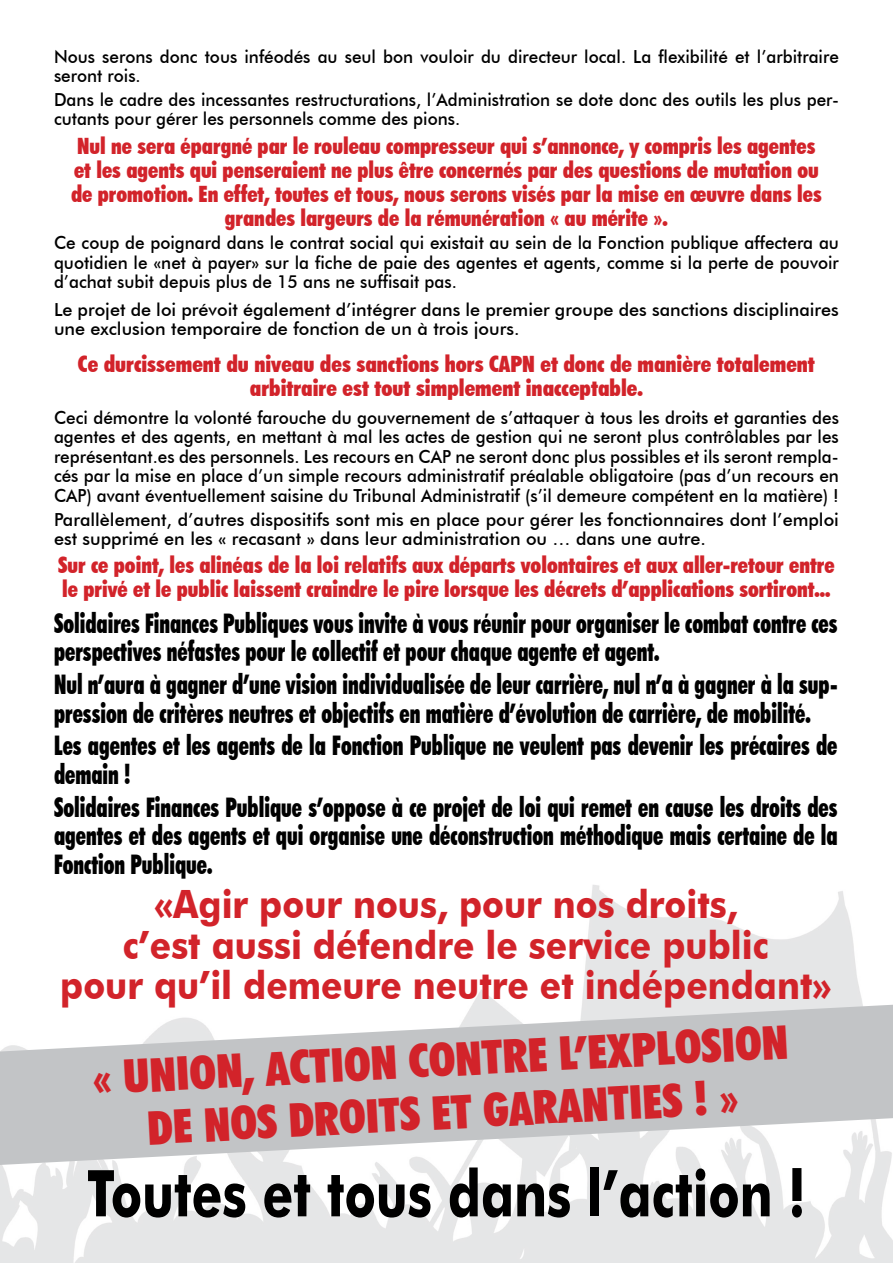
<style>
.page{position:relative;width:893px;height:1263px;background:#fff}
.page>*{position:absolute;margin:0;border:0;box-sizing:border-box;transform-origin:0 0}
.t1{font:700 64.5px "Futura BT";color:#000;scale:.78 1}
.t2{font:900 condensed 46.5px/52.5px "Futura BT";color:#d2232a;text-align:center}
.t3{font:700 39px/40.5px "Futura BT";color:#d2232a;text-align:center;scale:.9 1}
.t4{font:900 condensed 27px/28.5px "Futura BT";color:#000;scale:.8 1}
.t5{font:900 condensed 22.5px/24px "Futura BT";color:#d2232a;scale:.96 1}
.t6{font:900 condensed 22.5px/24px "Futura BT";color:#d2232a;text-align:center}
.t7{font:500 18px/19.5px "Futura BT";color:#000;text-align:justify;scale:.95 1}
.t8{font:500 18px/19.5px "Futura BT";color:#000}
</style>
<div class="page">
<img style="left:0;top:885px;width:893px;height:378px">
<svg style="left:0;top:1005px;width:893px;height:160px;fill:#c2c4c6"></svg>
<p class="t7" style="left:54px;top:46px;width:828px">Nous serons donc tous inféodés au seul bon vouloir du directeur local. La flexibilité et l’arbitraire seront rois.</p>
<p class="t7" style="left:54px;top:90px;width:828px">Dans le cadre des incessantes restructurations, l’Administration se dote donc des outils les plus per&shy;cutants pour gérer les personnels comme des pions.</p>
<p class="t5" style="left:71px;top:133px;width:783px;text-align:center">Nul ne sera épargné par le rouleau compresseur qui s’annonce, y compris les agentes et les agents qui penseraient ne plus être concernés par des questions de mutation ou de promotion. En effet, toutes et tous, nous serons visés par la mise en œuvre dans les grandes largeurs de la rémunération « au mérite ».</p>
<p class="t7" style="left:54px;top:233px;width:828px">Ce coup de poignard dans le contrat social qui existait au sein de la Fonction publique affectera au quotidien le «net à payer» sur la fiche de paie des agentes et agents, comme si la perte de pouvoir d’achat subit depuis plus de 15 ans ne suffisait pas.</p>
<p class="t8" style="left:54px;top:299px;width:786px">Le projet de loi prévoit également d’intégrer dans le premier groupe des sanctions disciplinaires une exclusion temporaire de fonction de un à trois jours.</p>
<p class="t6" style="left:78px;top:352px;width:738px">Ce durcissement du niveau des sanctions hors CAPN et donc de manière totalement arbitraire est tout simplement inacceptable.</p>
<p class="t7" style="left:54px;top:408px;width:828px">Ceci démontre la volonté farouche du gouvernement de s’attaquer à tous les droits et garanties des agentes et des agents, en mettant à mal les actes de gestion qui ne seront plus contrôlables par les représentant.es des personnels. Les recours en CAP ne seront donc plus possibles et ils seront rempla&shy;cés par la mise en place d’un simple recours administratif préalable obligatoire (pas d’un recours en CAP) avant éventuellement saisine du Tribunal Administratif (s’il demeure compétent en la matière) !</p>
<p class="t8" style="left:54px;top:509px;width:786px">Parallèlement, d’autres dispositifs sont mis en place pour gérer les fonctionnaires dont l’emploi est supprimé en les « recasant » dans leur administration ou … dans une autre.</p>
<p class="t5" style="left:58px;top:553px;width:810px">Sur ce point, les alinéas de la loi relatifs aux départs volontaires et aux aller-retour entre le privé et le public laissent craindre le pire lorsque les décrets d’applications sortiront...</p>
<h3 class="t4" style="left:54px;top:609px;width:981px">Solidaires Finances Publiques vous invite à vous réunir pour organiser le combat contre ces perspectives néfastes pour le collectif et pour chaque agente et agent.</h3>
<h3 class="t4" style="left:54px;top:670px;width:981px">Nul n’aura à gagner d’une vision individualisée de leur carrière, nul n’a à gagner à la sup&shy;pression de critères neutres et objectifs en matière d’évolution de carrière, de mobilité.</h3>
<h3 class="t4" style="left:54px;top:731px;width:981px">Les agentes et les agents de la Fonction Publique ne veulent pas devenir les précaires de demain !</h3>
<h3 class="t4" style="left:54px;top:793px;width:981px;text-align:justify">Solidaires Finances Publique s’oppose à ce projet de loi qui remet en cause les droits des agentes et des agents et qui organise une déconstruction méthodique mais certaine de la Fonction Publique.</h3>
<h3 class="t3" style="left:60px;top:884px;width:858px">«Agir pour nous, pour nos droits,<br>c’est aussi défendre le service public<br>pour qu’il demeure neutre et indépendant»</h3>
<h2 class="t2" style="left:91px;top:1052px;width:698px;rotate:-3deg">« UNION, ACTION CONTRE L’EXPLOSION<br>DE NOS DROITS ET GARANTIES ! »</h2>
<h1 class="t1" style="left:87px;top:1154px;width:923px">Toutes et tous dans l’action !</h1>
</div>
